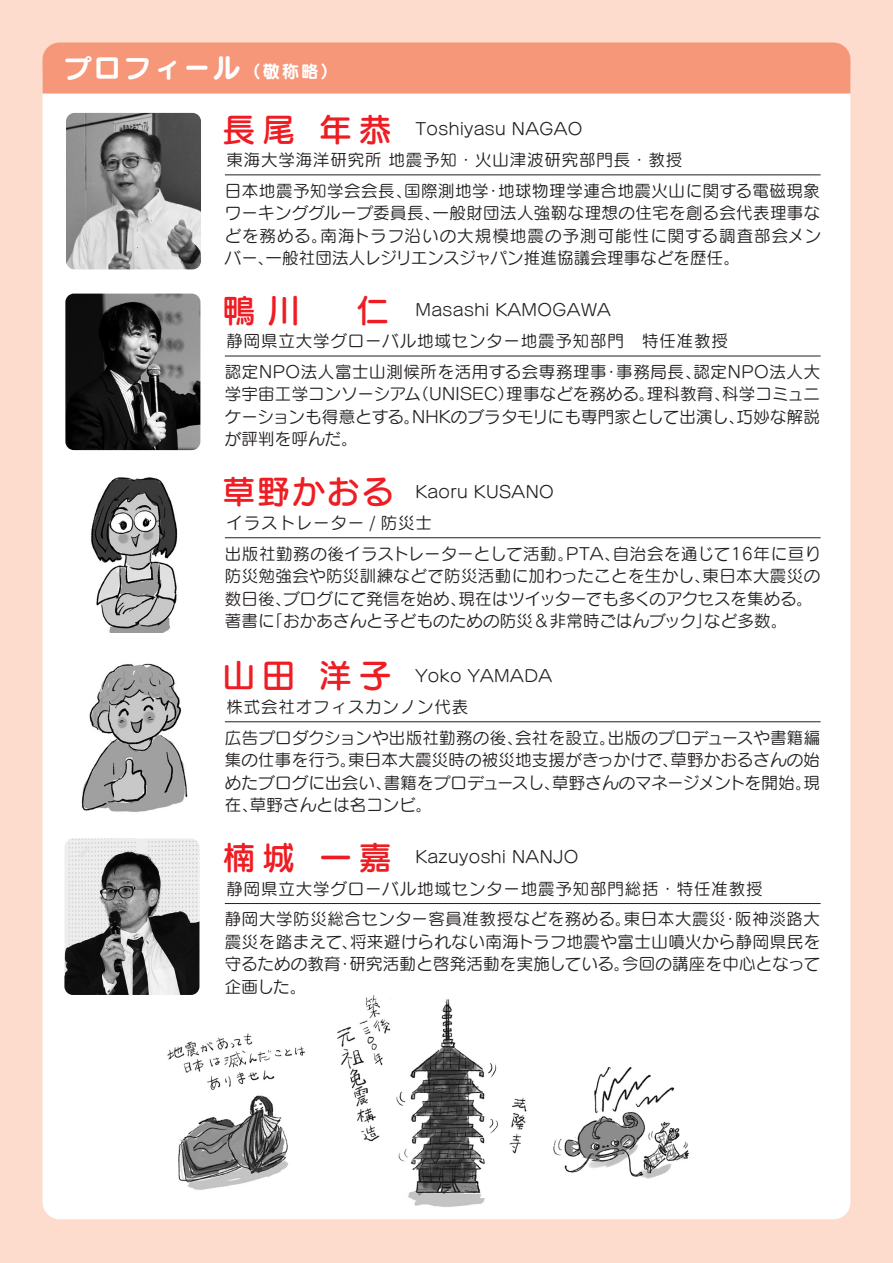
<style>
.page{position:relative;width:893px;height:1263px;background:#fddcce}
.page>*{position:absolute;margin:0;border:0;box-sizing:border-box;transform-origin:0 0}
.t1{font:33px "Seurat Pro DB";letter-spacing:.2em;color:#ee1d23}
.t2{font:27.15px "Seurat Pro B";letter-spacing:.1em;color:#fff}
.t3{font:16.5px/22.5px "Seurat Pro M";letter-spacing:.02em;color:#231f20;text-align:justify}
.t4{font:16.5px "Seurat Pro M";letter-spacing:.05em;color:#231f20}
.s1{font-size:17.55px}
</style>
<div class="page">
<div style="left:43px;top:60px;width:807px;height:1159px;background:#fff;border-radius:17px"></div>
<div style="left:43px;top:43px;width:807px;height:51px;background:#f6977a"></div>
<img style="left:167px;top:995px;width:522px;height:212px">
<img style="left:66px;top:113px;width:135px;height:156px">
<hr style="left:225px;top:175px;width:596px;height:1px;background:#231f20">
<img style="left:65px;top:294px;width:135px;height:156px">
<hr style="left:225px;top:356px;width:596px;height:1px;background:#231f20">
<img style="left:91px;top:477px;width:87px;height:155px">
<hr style="left:225px;top:537px;width:596px;height:1px;background:#231f20">
<img style="left:81px;top:663px;width:107px;height:149px">
<hr style="left:225px;top:721px;width:596px;height:1px;background:#231f20">
<img style="left:64px;top:838px;width:135px;height:157px">
<hr style="left:225px;top:903px;width:596px;height:1px;background:#231f20">
<h2 class="t2" style="left:64px;top:48px;width:276px">プロフィール<span class="s1">（敬称略）</span></h2>
<h1 class="t1" style="left:223px;top:107px;width:171px">長尾 年恭</h1>
<p class="t3" style="left:225px;top:179px;width:598px">日本地震予知学会会長、国際測地学・地球物理学連合地震火山に関する電磁現象ワーキンググループ委員長、一般財団法人強靭な理想の住宅を創る会代表理事などを務める。南海トラフ沿いの大規模地震の予測可能性に関する調査部会メンバー、一般社団法人レジリエンスジャパン推進協議会理事などを歴任。</p>
<p class="t3" style="left:415px;top:117px;width:169px">Toshiyasu NAGAO</p>
<p class="t4" style="left:226px;top:149px;width:457px">東海大学海洋研究所 地震予知・火山津波研究部門長・教授</p>
<h1 class="t1" style="left:223px;top:288px;width:168px">鴨川　仁</h1>
<p class="t3" style="left:225px;top:360px;width:597px">認定NPO法人富士山測候所を活用する会専務理事・事務局長、認定NPO法人大学宇宙工学コンソーシアム（UNISEC）理事などを務める。理科教育、科学コミュニケーションも得意とする。NHKのブラタモリにも専門家として出演し、巧妙な解説が評判を呼んだ。</p>
<h1 class="t1" style="left:223px;top:470px;width:173px">草野かおる</h1>
<p class="t3" style="left:225px;top:542px;width:598px;text-align:left">出版社勤務の後イラストレーターとして活動。PTA、自治会を通じて16年に亘り防災勉強会や防災訓練などで防災活動に加わったことを生かし、東日本大震災の数日後、ブログにて発信を始め、現在はツイッターでも多くのアクセスを集める。著書に「おかあさんと子どものための防災＆非常時ごはんブック」など多数。</p>
<h1 class="t1" style="left:223px;top:654px;width:171px">山田 洋子</h1>
<p class="t3" style="left:225px;top:725px;width:597px">広告プロダクションや出版社勤務の後、会社を設立。出版のプロデュースや書籍編集の仕事を行う。東日本大震災時の被災地支援がきっかけで、草野かおるさんの始めたブログに出会い、書籍をプロデュースし、草野さんのマネージメントを開始。現在、草野さんとは名コンビ。</p>
<h1 class="t1" style="left:223px;top:836px;width:171px">楠城 一嘉</h1>
<p class="t3" style="left:415px;top:298px;width:197px">Masashi KAMOGAWA</p>
<p class="t4" style="left:226px;top:330px;width:503px">静岡県立大学グローバル地域センター地震予知部門　特任准教授</p>
<p class="t3" style="left:415px;top:480px;width:140px">Kaoru KUSANO</p>
<p class="t4" style="left:226px;top:512px;width:207px">イラストレーター / 防災士</p>
<p class="t3" style="left:415px;top:664px;width:138px">Yoko YAMADA</p>
<p class="t4" style="left:226px;top:696px;width:243px">株式会社オフィスカンノン代表</p>
<p class="t3" style="left:415px;top:845px;width:165px">Kazuyoshi NANJO</p>
<p class="t3" style="left:225px;top:873px;width:597px;line-height:30.3px">静岡県立大学グローバル地域センター地震予知部門総括・特任准教授<br>静岡大学防災総合センター客員准教授などを務める。東日本大震災・阪神淡路大</p>
<p class="t3" style="left:225px;top:930px;width:597px">震災を踏まえて、将来避けられない南海トラフ地震や富士山噴火から静岡県民を守るための教育・研究活動と啓発活動を実施している。今回の講座を中心となって企画した。</p>
</div>
